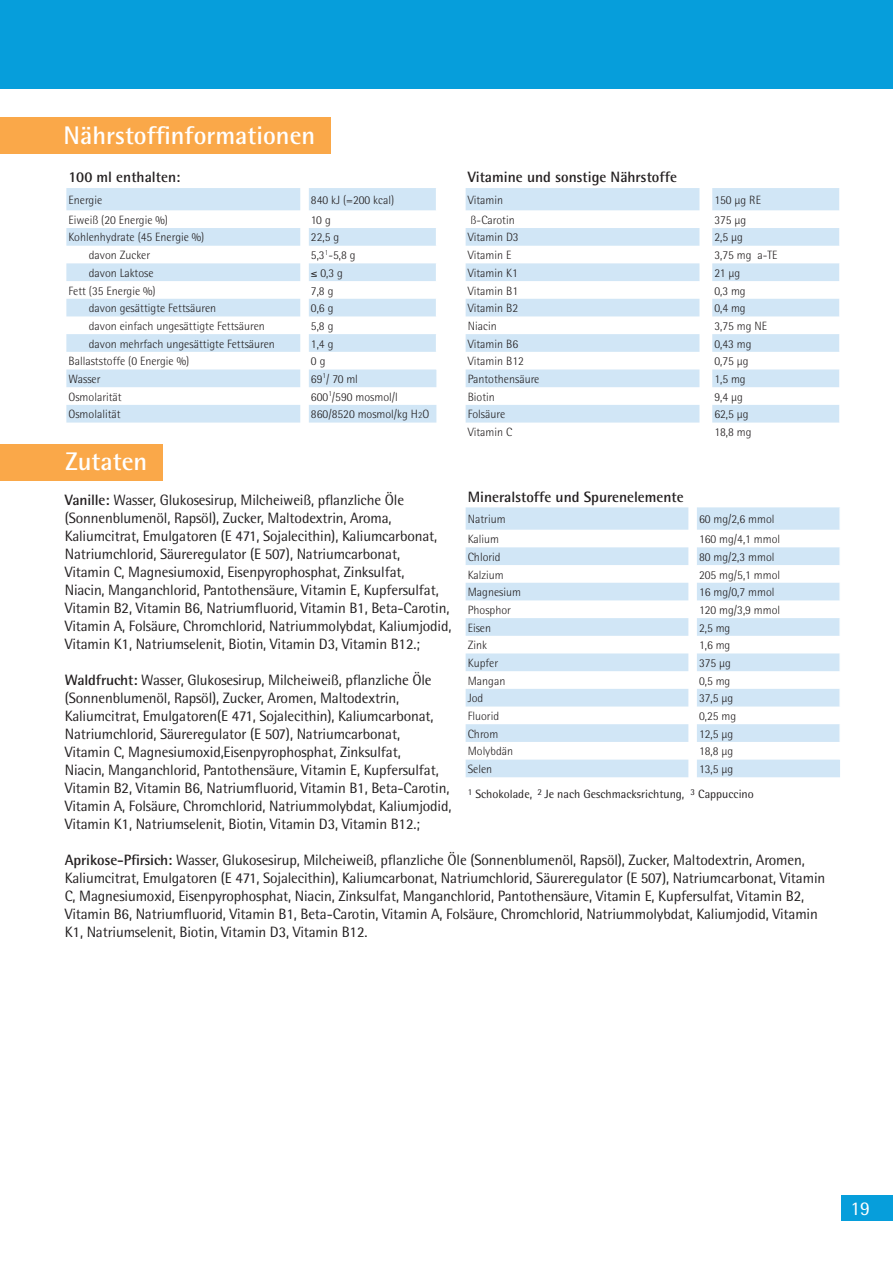
<style>
.page{position:relative;width:893px;height:1263px;background:#fff}
.page>*{position:absolute;margin:0;border:0;box-sizing:border-box;transform-origin:0 0}
.t1{font:700 25.5px "Rotis Semi Sans";color:#fff}
.t2{font:19.5px "Rotis Semi Sans";color:#fff}
.t3{font:15px/18px "Rotis Semi Sans";letter-spacing:-.01em;color:#231f20}
.t4{font:700 15px "Rotis Semi Sans";color:#231f20}
.t5{font:300 12px "Rotis Semi Sans";color:#231f20}
.t6{font:12px "Rotis Semi Sans";color:#231f20}
.s1{font-size:9px}
.s2{font-weight:700}
</style>
<div class="page">
<div style="left:842px;top:1195px;width:51px;height:25px;background:#069edb"></div>
<div style="left:0;top:0;width:893px;height:88px;background:#069edb"></div>
<svg style="left:66px;top:188px;width:370px;height:235px;fill:#d2e6f6"></svg>
<svg style="left:466px;top:507px;width:374px;height:270px;fill:#d1e6f6"></svg>
<hr style="left:839px;top:507px;width:2px;height:23px;background:#fff">
<svg style="left:839px;top:530px;width:1px;height:230px"></svg>
<svg style="left:466px;top:188px;width:373px;height:235px;fill:#d3e7f6"></svg>
<svg style="left:839px;top:188px;width:1px;height:234px"></svg>
<div style="left:0;top:117px;width:330px;height:37px;background:#faa849"></div>
<div style="left:0;top:444px;width:162px;height:37px;background:#faa849"></div>
<h1 class="t1" style="left:64px;top:119px;width:253px">Nährstoffinformationen</h1>
<p class="t4" style="left:69px;top:168px;width:113px">100 ml enthalten:</p>
<p class="t5" style="left:69px;top:193px;width:35px">Energie</p>
<p class="t5" style="left:311px;top:193px;width:85px">840 kJ (=200 kcal)</p>
<p class="t5" style="left:69px;top:213px;width:101px">Eiweiß (20 Energie %)</p>
<p class="t5" style="left:311px;top:213px;width:21px">10 g</p>
<p class="t5" style="left:69px;top:231px;width:137px">Kohlenhydrate (45 Energie %)</p>
<p class="t5" style="left:311px;top:231px;width:30px">22,5 g</p>
<p class="t5" style="left:89px;top:248px;width:63px">davon Zucker</p>
<p class="t5" style="left:311px;top:248px;width:46px">5,3<sup>1</sup>-5,8 g</p>
<p class="t5" style="left:89px;top:266px;width:66px">davon Laktose</p>
<p class="t5" style="left:311px;top:266px;width:33px">≤ 0,3 g</p>
<p class="t5" style="left:69px;top:284px;width:89px">Fett (35 Energie %)</p>
<p class="t5" style="left:311px;top:284px;width:24px">7,8 g</p>
<p class="t5" style="left:89px;top:301px;width:129px">davon gesättigte Fettsäuren</p>
<p class="t5" style="left:311px;top:301px;width:24px">0,6 g</p>
<p class="t5" style="left:89px;top:319px;width:178px">davon einfach ungesättigte Fettsäuren</p>
<p class="t5" style="left:311px;top:319px;width:24px">5,8 g</p>
<p class="t5" style="left:89px;top:337px;width:188px">davon mehrfach ungesättigte Fettsäuren</p>
<p class="t5" style="left:311px;top:337px;width:24px">1,4 g</p>
<p class="t5" style="left:69px;top:354px;width:122px">Ballaststoffe (0 Energie %)</p>
<p class="t5" style="left:311px;top:354px;width:16px">0 g</p>
<p class="t5" style="left:69px;top:372px;width:34px">Wasser</p>
<p class="t5" style="left:311px;top:372px;width:48px">69<sup>1</sup>/ 70 ml</p>
<p class="t5" style="left:69px;top:390px;width:55px">Osmolarität</p>
<p class="t5" style="left:311px;top:390px;width:88px">600<sup>1</sup>/590 mosmol/l</p>
<p class="t5" style="left:69px;top:407px;width:54px">Osmolalität</p>
<p class="t5" style="left:311px;top:407px;width:120px">860/8520 mosmol/kg H<span class="s1">2</span>O</p>
<h1 class="t1" style="left:65px;top:446px;width:83px">Zutaten</h1>
<p class="t4" style="left:468px;top:168px;width:211px">Vitamine und sonstige Nährstoffe</p>
<p class="t5" style="left:468px;top:193px;width:37px">Vitamin</p>
<p class="t5" style="left:714px;top:193px;width:48px">150 μg RE</p>
<p class="t5" style="left:468px;top:213px;width:49px">βß-Carotin</p>
<p class="t5" style="left:714px;top:213px;width:34px">375 μg</p>
<p class="t5" style="left:468px;top:231px;width:53px">Vitamin D3</p>
<p class="t5" style="left:714px;top:231px;width:30px">2,5 μg</p>
<p class="t5" style="left:468px;top:248px;width:45px">Vitamin E</p>
<p class="t5" style="left:714px;top:248px;width:64px">3,75 mg a-TE</p>
<p class="t5" style="left:468px;top:266px;width:52px">Vitamin K1</p>
<p class="t5" style="left:714px;top:266px;width:27px">21 μg</p>
<p class="t5" style="left:468px;top:284px;width:52px">Vitamin B1</p>
<p class="t5" style="left:714px;top:284px;width:33px">0,3 mg</p>
<p class="t5" style="left:468px;top:301px;width:52px">Vitamin B2</p>
<p class="t5" style="left:714px;top:301px;width:33px">0,4 mg</p>
<p class="t5" style="left:468px;top:319px;width:30px">Niacin</p>
<p class="t5" style="left:714px;top:319px;width:54px">3,75 mg NE</p>
<p class="t5" style="left:468px;top:337px;width:52px">Vitamin B6</p>
<p class="t5" style="left:714px;top:337px;width:39px">0,43 mg</p>
<p class="t5" style="left:468px;top:354px;width:58px">Vitamin B12</p>
<p class="t5" style="left:714px;top:354px;width:36px">0,75 μg</p>
<p class="t5" style="left:468px;top:372px;width:73px">Pantothensäure</p>
<p class="t5" style="left:714px;top:372px;width:33px">1,5 mg</p>
<p class="t5" style="left:468px;top:390px;width:29px">Biotin</p>
<p class="t5" style="left:714px;top:390px;width:30px">9,4 μg</p>
<p class="t5" style="left:468px;top:407px;width:39px">Folsäure</p>
<p class="t5" style="left:714px;top:407px;width:36px">62,5 μg</p>
<p class="t5" style="left:468px;top:425px;width:46px">Vitamin C</p>
<p class="t5" style="left:714px;top:425px;width:39px">18,8 mg</p>
<p class="t4" style="left:468px;top:487px;width:218px">Mineralstoffe und Spurenelemente</p>
<p class="t5" style="left:468px;top:512px;width:39px">Natrium</p>
<p class="t5" style="left:699px;top:512px;width:77px">60 mg/2,6 mmol</p>
<p class="t5" style="left:468px;top:532px;width:33px">Kalium</p>
<p class="t5" style="left:699px;top:532px;width:83px">160 mg/4,1 mmol</p>
<p class="t5" style="left:468px;top:550px;width:34px">Chlorid</p>
<p class="t5" style="left:699px;top:550px;width:77px">80 mg/2,3 mmol</p>
<p class="t5" style="left:468px;top:568px;width:38px">Kalzium</p>
<p class="t5" style="left:699px;top:568px;width:83px">205 mg/5,1 mmol</p>
<p class="t5" style="left:468px;top:585px;width:55px">Magnesium</p>
<p class="t5" style="left:699px;top:585px;width:77px">16 mg/0,7 mmol</p>
<p class="t5" style="left:468px;top:603px;width:45px">Phosphor</p>
<p class="t5" style="left:699px;top:603px;width:83px">120 mg/3,9 mmol</p>
<p class="t5" style="left:468px;top:621px;width:25px">Eisen</p>
<p class="t5" style="left:699px;top:621px;width:33px">2,5 mg</p>
<p class="t5" style="left:468px;top:638px;width:21px">Zink</p>
<p class="t5" style="left:699px;top:638px;width:33px">1,6 mg</p>
<p class="t5" style="left:468px;top:656px;width:32px">Kupfer</p>
<p class="t5" style="left:699px;top:656px;width:34px">375 μg</p>
<p class="t5" style="left:468px;top:674px;width:39px">Mangan</p>
<p class="t5" style="left:699px;top:674px;width:33px">0,5 mg</p>
<p class="t5" style="left:468px;top:691px;width:17px">Jod</p>
<p class="t5" style="left:699px;top:691px;width:36px">37,5 μg</p>
<p class="t5" style="left:468px;top:709px;width:33px">Fluorid</p>
<p class="t5" style="left:699px;top:709px;width:39px">0,25 mg</p>
<p class="t5" style="left:468px;top:727px;width:32px">Chrom</p>
<p class="t5" style="left:699px;top:727px;width:36px">12,5 μg</p>
<p class="t5" style="left:468px;top:744px;width:47px">Molybdän</p>
<p class="t5" style="left:699px;top:744px;width:36px">18,8 μg</p>
<p class="t5" style="left:468px;top:762px;width:26px">Selen</p>
<p class="t5" style="left:699px;top:762px;width:36px">13,5 μg</p>
<p class="t3" style="left:65px;top:491px;width:388px"><span class="s2">Vanille:</span> Wasser, Glukosesirup, Milcheiweiß, pflanzliche Öle (Sonnenblumenöl, Rapsöl), Zucker, Maltodextrin, Aroma, Kaliumcitrat, Emulgatoren (E 471, Sojalecithin), Kaliumcarbonat, Natriumchlorid, Säureregulator (E 507), Natriumcarbonat,<br>Vitamin C, Magnesiumoxid, Eisenpyrophosphat, Zinksulfat,<br>Niacin, Manganchlorid, Pantothensäure, Vitamin E, Kupfersulfat, Vitamin B2, Vitamin B6, Natriumfluorid, Vitamin B1, Beta-Carotin, Vitamin A, Folsäure, Chromchlorid, Natriummolybdat, Kaliumjodid, Vitamin K1, Natriumselenit, Biotin, Vitamin D3, Vitamin B12.;</p>
<p class="t3" style="left:65px;top:671px;width:388px"><span class="s2">Waldfrucht:</span> Wasser, Glukosesirup, Milcheiweiß, pflanzliche Öle (Sonnenblumenöl, Rapsöl), Zucker, Aromen, Maltodextrin, Kaliumcitrat, Emulgatoren(E 471, Sojalecithin), Kaliumcarbonat, Natriumchlorid, Säureregulator (E 507), Natriumcarbonat,<br>Vitamin C, Magnesiumoxid,Eisenpyrophosphat, Zinksulfat,<br>Niacin, Manganchlorid, Pantothensäure, Vitamin E, Kupfersulfat, Vitamin B2, Vitamin B6, Natriumfluorid, Vitamin B1, Beta-Carotin, Vitamin A, Folsäure, Chromchlorid, Natriummolybdat, Kaliumjodid, Vitamin K1, Natriumselenit, Biotin, Vitamin D3, Vitamin B12.;</p>
<p class="t3" style="left:65px;top:851px;width:762px"><span class="s2">Aprikose-Pfirsich:</span> Wasser, Glukosesirup, Milcheiweiß, pflanzliche Öle (Sonnenblumenöl, Rapsöl), Zucker, Maltodextrin, Aromen, Kaliumcitrat, Emulgatoren (E 471, Sojalecithin), Kaliumcarbonat, Natriumchlorid, Säureregulator (E 507), Natriumcarbonat, Vitamin C, Magnesiumoxid, Eisenpyrophosphat, Niacin, Zinksulfat, Manganchlorid, Pantothensäure, Vitamin E, Kupfersulfat, Vitamin B2, Vitamin B6, Natriumfluorid, Vitamin B1, Beta-Carotin, Vitamin A, Folsäure, Chromchlorid, Natriummolybdat, Kaliumjodid, Vitamin K1, Natriumselenit, Biotin, Vitamin D3, Vitamin B12.</p>
<p class="t6" style="left:468px;top:786px;width:288px"><sup>1</sup> Schokolade, <sup>2</sup> Je nach Geschmacksrichtung, <sup>3</sup> Cappuccino</p>
<h2 class="t2" style="left:850px;top:1197px;width:21px">19</h2>
</div>
